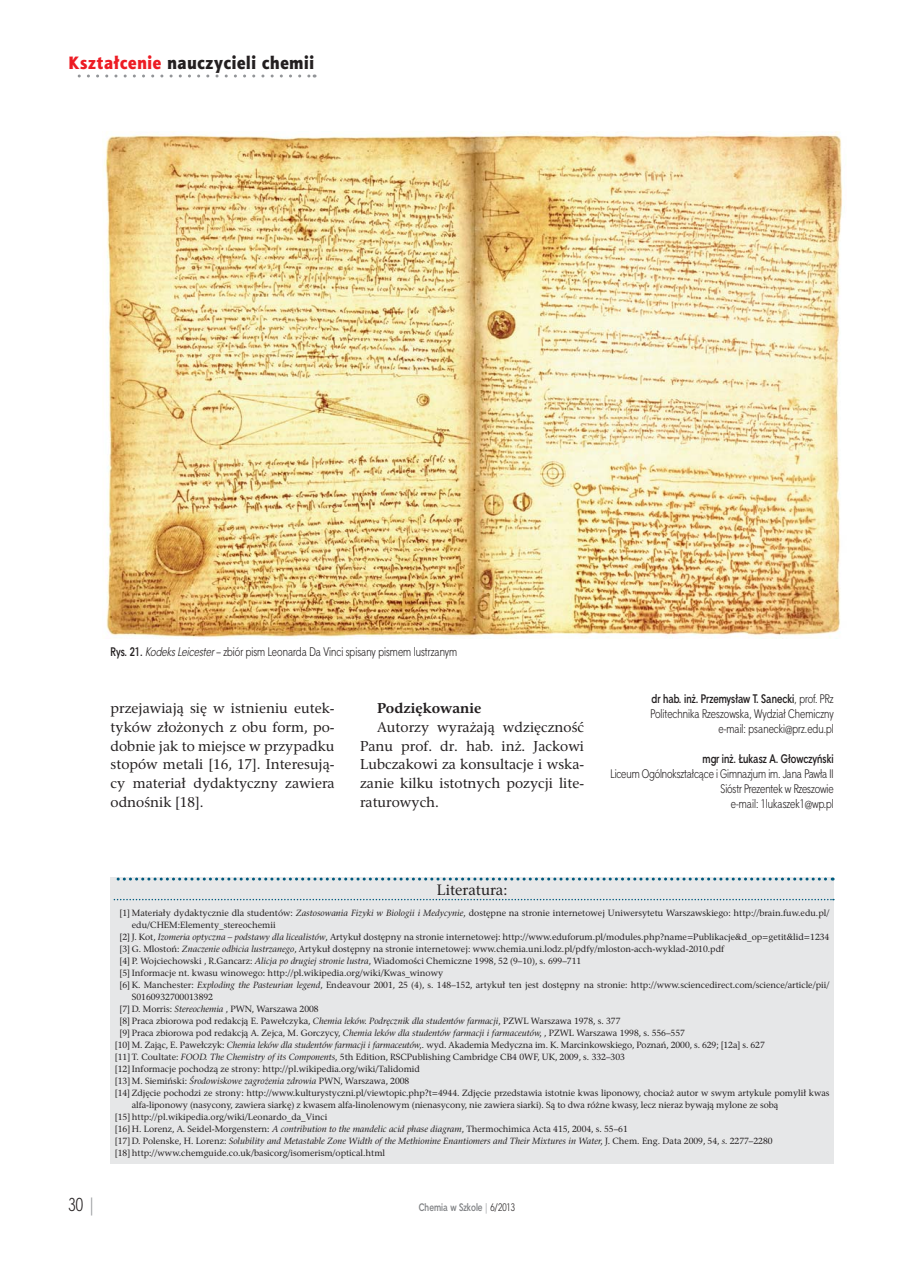
<style>
.page{position:relative;width:923px;height:1263px;background:#fff}
.page>*{position:absolute;margin:0;border:0;box-sizing:border-box;transform-origin:0 0}
.t1{font:18px "Aerton Cnd EFN Black";letter-spacing:.04em;color:#231f20;scale:1.1 1}
.t2{font:18px "Straight Cnd EFN";color:#231f20}
.t3{font:15px "Rashel EFN";color:#231f20}
.t4{font:14.25px/18.8px "Rashel EFN";color:#231f20;text-align:justify}
.t5{font:700 14.25px "Rashel EFN";color:#231f20}
.t6{font:12px/15px "Straight Cnd EFN";color:#231f20;text-align:right}
.t7{font:700 12px "Straight Cnd EFN";color:#231f20}
.t8{font:700 10.5px "Straight Cnd EFN";color:#808285}
.t9{font:9px "Rashel EFN";color:#231f20}
.t10{font:italic 9px "Rashel EFN";color:#231f20}
.s1{color:#ed1c24}
.s2{font-weight:700}
.s3{font-style:italic}
.s4{font-style:normal}
.s5{color:#939598}
.s6{font-weight:400;color:#939598}
.s7{font-weight:400;color:#231f20}
</style>
<div class="page">
<svg style="left:79px;top:75px;width:236px;height:3px"></svg>
<img style="left:104px;top:134px;width:739px;height:504px">
<div style="left:111px;top:877px;width:722px;height:286px;background:#e6e7e8"></div>
<svg style="left:118px;top:877px;width:715px;height:3px"></svg>
<svg style="left:114px;top:899px;width:720px;height:1px"></svg>
<h1 class="t1" style="left:69px;top:56px;width:224px"><span class="s1">Kształcenie</span> nauczycieli chemii</h1>
<h3 class="t6" style="left:111px;top:645px;width:348px"><span class="s2">Rys. 21.</span> <span class="s3">Kodeks Leicester</span> – zbiór pism Leonarda Da Vinci spisany pismem lustrzanym</h3>
<h3 class="t4" style="left:111px;top:700px;width:225px">przejawiają się w istnieniu eutek&shy;tyków złożonych z obu form, po&shy;dobnie jak to miejsce w przypadku stopów metali [16, 17]. Interesują&shy;cy materiał dydaktyczny zawiera odnośnik [18].</h3>
<h3 class="t5" style="left:377px;top:703px;width:106px">Podziękowanie</h3>
<h3 class="t4" style="left:360px;top:719px;width:225px;text-indent:17px">Autorzy wyrażają wdzięczność Panu prof. dr. hab. inż. Jackowi Lubczakowi za konsultacje i wska&shy;zanie kilku istotnych pozycji lite&shy;raturowych.</h3>
<h3 class="t6" style="left:650px;top:693px;width:185px"><span class="s2">dr hab. inż. Przemysław T. Sanecki</span>, prof. PRz<br>Politechnika Rzeszowska, Wydział Chemiczny e-mail: psanecki@prz.edu.pl</h3>
<h3 class="t7" style="left:702px;top:754px;width:133px">mgr inż. Łukasz A. Głowczyński</h3>
<h3 class="t6" style="left:610px;top:768px;width:224px">Liceum Ogólnokształcące i Gimnazjum im. Jana Pawła II<br>Sióstr Prezentek w Rzeszowie<br>e-mail: 1lukaszek1@wp.pl</h3>
<h2 class="t3" style="left:437px;top:884px;width:72px">Literatura:</h2>
<p class="t9" style="left:119px;top:909px;width:711px">[1] Materiały dydaktycznie dla studentów: <span class="s3">Zastosowania Fizyki w Biologii i Medycynie,</span> dostępne na stronie internetowej Uniwersytetu Warszawskiego: http://brain.fuw.edu.pl/</p>
<p class="t9" style="left:132px;top:921px;width:145px">edu/CHEM:Elementy_stereochemii</p>
<p class="t9" style="left:119px;top:933px;width:711px">[2] J. Kot, <span class="s3">Izomeria optyczna – podstawy dla licealistów</span>, Artykuł dostępny na stronie internetowej: http://www.eduforum.pl/modules.php?name=Publikacje&amp;d_op=getit&amp;lid=1234</p>
<p class="t9" style="left:119px;top:945px;width:606px">[3] G. Mlostoń: <span class="s3">Znaczenie odbicia lustrzanego</span>, Artykuł dostępny na stronie internetowej: www.chemia.uni.lodz.pl/pdfy/mloston-acch-wyklad-2010.pdf</p>
<p class="t9" style="left:119px;top:957px;width:463px">[4] P. Wojciechowski , R.Gancarz: <span class="s3">Alicja po drugiej stronie lustra</span>, Wiadomości Chemiczne 1998, 52 (9–10), s. 699–711</p>
<p class="t9" style="left:119px;top:969px;width:325px">[5] Informacje nt. kwasu winowego: http://pl.wikipedia.org/wiki/Kwas_winowy</p>
<p class="t9" style="left:119px;top:981px;width:711px">[6] K. Manchester: <span class="s3">Exploding the Pasteurian legend</span>, Endeavour 2001, 25 (4), s. 148–152, artykuł ten jest dostępny na stronie: http://www.sciencedirect.com/science/article/pii/</p>
<p class="t9" style="left:132px;top:993px;width:83px">S0160932700013892</p>
<p class="t9" style="left:119px;top:1005px;width:201px">[7] D. Morris: <span class="s3">Stereochemia</span> , PWN, Warszawa 2008</p>
<p class="t9" style="left:119px;top:1017px;width:502px">[8] Praca zbiorowa pod redakcją E. Pawełczyka, <span class="s3">Chemia leków. Podręcznik dla studentów farmacji,</span> PZWL Warszawa 1978, s. 377</p>
<p class="t9" style="left:119px;top:1029px;width:567px">[9] Praca zbiorowa pod redakcją A. Zejca, M. Gorczycy, <span class="s3">Chemia leków dla studentów farmacji i farmaceutów,</span> , PZWL Warszawa 1998, s. 556–557</p>
<p class="t9" style="left:115px;top:1041px;width:651px">[10] M. Zając, E. Pawełczyk: <span class="s3">Chemia leków dla studentów farmacji i farmaceutów,.</span> wyd. Akademia Medyczna im. K. Marcinkowskiego, Poznań, 2000, s. 629; [12a] s. 627</p>
<p class="t9" style="left:115px;top:1053px;width:511px">[11] T. Coultate: <span class="s3">FOOD. The Chemistry of its Components,</span> 5th Edition, RSCPublishing Cambridge CB4 0WF, UK, 2009, s. 332–303</p>
<p class="t9" style="left:115px;top:1065px;width:307px">[12] Informacje pochodzą ze strony: http://pl.wikipedia.org/wiki/Talidomid</p>
<p class="t9" style="left:115px;top:1077px;width:296px">[13] M. Siemiński: <span class="s3">Środowiskowe zagrożenia zdrowia</span> PWN, Warszawa, 2008</p>
<p class="t9" style="left:115px;top:1089px;width:716px">[14] Zdjęcie pochodzi ze strony: http://www.kulturystyczni.pl/viewtopic.php?t=4944. Zdjęcie przedstawia istotnie kwas liponowy, chociaż autor w swym artykule pomylił kwas</p>
<p class="t9" style="left:132px;top:1101px;width:648px">alfa-liponowy (nasycony, zawiera siarkę) z kwasem alfa-linolenowym (nienasycony, nie zawiera siarki). Są to dwa różne kwasy, lecz nieraz bywają mylone ze sobą</p>
<p class="t9" style="left:115px;top:1113px;width:214px">[15] http://pl.wikipedia.org/wiki/Leonardo_da_Vinci</p>
<p class="t9" style="left:115px;top:1125px;width:514px">[16] H. Lorenz, A. Seidel-Morgenstern: <span class="s3">A contribution to the mandelic acid phase diagram</span>, Thermochimica Acta 415, 2004, s. 55–61</p>
<p class="t10" style="left:115px;top:1137px;width:659px"><span class="s4">[17] D. Polenske, H. Lorenz:</span> Solubility and Metastable Zone Width of the Methionine Enantiomers and Their Mixtures in Water, <span class="s4">J. Chem. Eng. Data 2009, 54,</span> s. <span class="s4">2277–2280</span></p>
<p class="t9" style="left:115px;top:1149px;width:272px">[18] http://www.chemguide.co.uk/basicorg/isomerism/optical.html</p>
<h1 class="t2" style="left:69px;top:1197px;width:27px">30 <span class="s5">|</span></h1>
<p class="t8" style="left:419px;top:1203px;width:98px">Chemia w Szkole <span class="s6">|</span> <span class="s7">6/2013</span></p>
</div>
